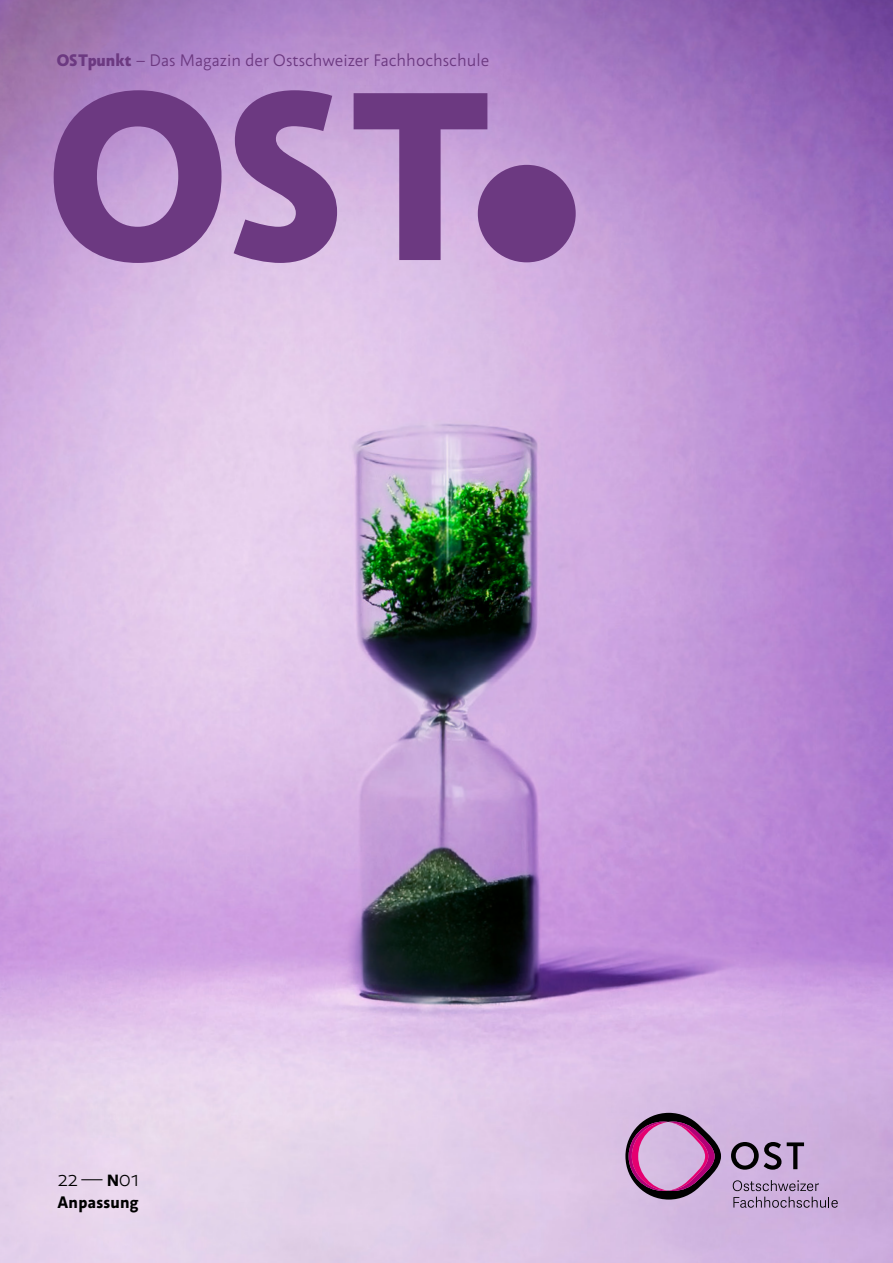
<style>
.page{position:relative;width:893px;height:1263px;background:#fff}
.page>*{position:absolute;margin:0;border:0;box-sizing:border-box;transform-origin:0 0}
.t1{font:900 242.85px "NN Alena";color:#6c3981}
.t2{font:300 22.5px "NN Alena";color:#000}
.t3{font:16.95px "NN Alena";color:#6c3981}
.t4{font:800 16.95px "NN Alena";letter-spacing:.015em;color:#000}
.s1{font-weight:900}
.s2{font-size:195px}
.s3{font-weight:800;font-size:16.5px}
</style>
<div class="page">
<img style="left:0;top:0;width:893px;height:1263px">
<svg style="left:731px;top:1142px;width:50px;height:28px"></svg>
<svg style="left:787px;top:1142px;width:17px;height:27px"></svg>
<svg style="left:733px;top:1180px;width:86px;height:11px"></svg>
<svg style="left:733px;top:1197px;width:105px;height:11px"></svg>
<svg style="left:625px;top:1113px;width:96px;height:86px;background:#aa7aa6"></svg>
<p class="t3" style="left:56px;top:53px;width:434px"><span class="s1">OSTpunkt</span> – Das Magazin der Ostschweizer Fachhochschule</p>
<h1 class="t1" style="left:43px;top:78px;width:551px">OST<span class="s2">●</span></h1>
<h2 class="t2" style="left:57px;top:1170px;width:83px">22 — <span class="s3">N</span>01</h2>
<p class="t4" style="left:57px;top:1196px;width:83px">Anpassung</p>
</div>
